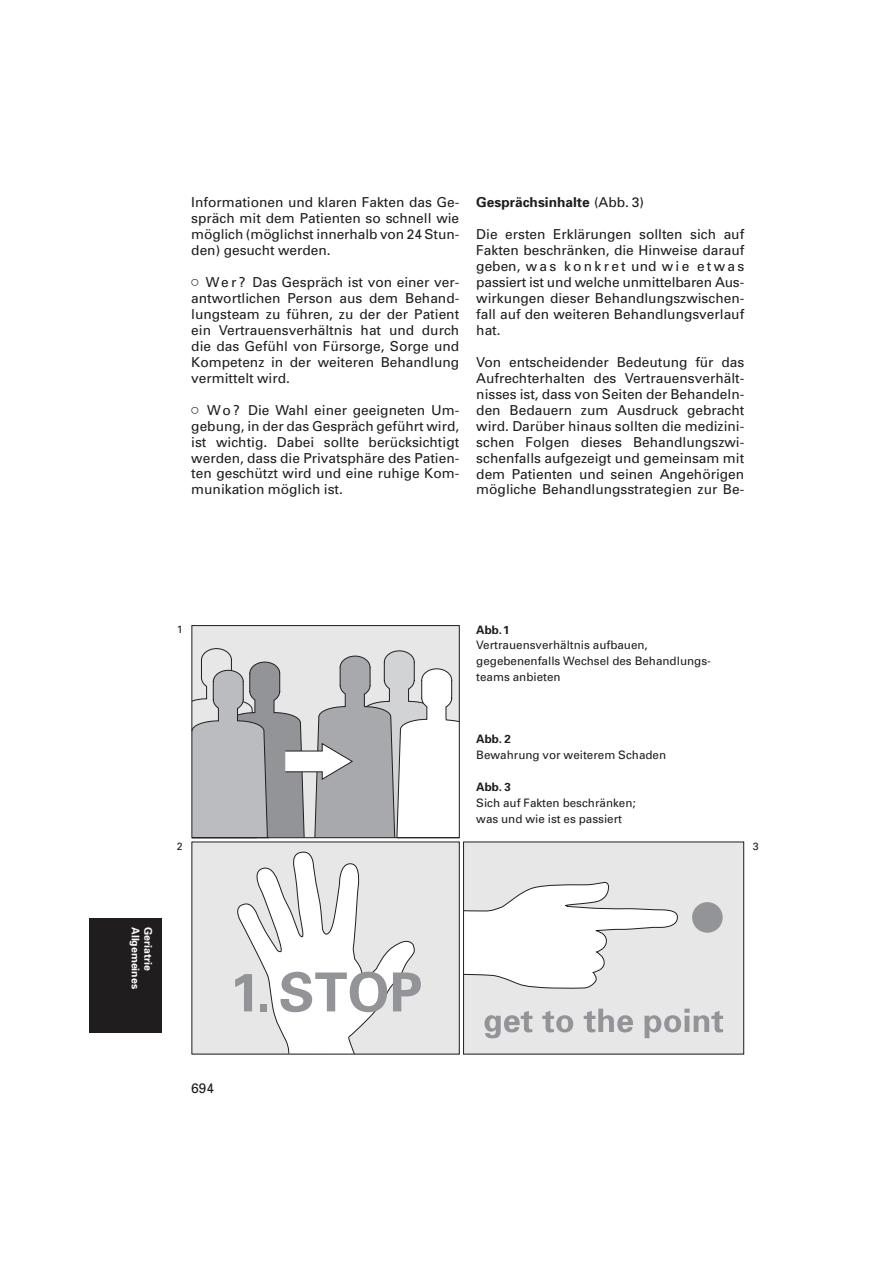
<style>
.page{position:relative;width:893px;height:1263px;background:#fff}
.page>*{position:absolute;margin:0;border:0;box-sizing:border-box;transform-origin:0 0}
.t1{font:13.65px/15.9px "Univers";color:#201d1e;text-align:justify}
.t2{font:700 13.65px "Univers";color:#201d1e}
.t3{font:11.7px/15.9px "Univers";color:#201d1e}
.t4{font:700 11.7px "Univers";color:#201d1e}
.t5{font:700 10.5px "Univers";color:#fff}
.t6{font:10.5px "Univers";color:#201d1e}
.s1{font-family:"Universal Newswith Comm Pi"}
.s2{font-weight:400}
</style>
<div class="page">
<div style="left:89px;top:918px;width:72px;height:115px;background:#201d1e"></div>
<svg style="left:191px;top:625px;width:269px;height:430px;background:#cbcccd"></svg>
<svg style="left:233px;top:848px;width:188px;height:205px"></svg>
<svg style="left:463px;top:841px;width:281px;height:214px"></svg>
<div style="left:692px;top:902px;width:30px;height:31px;background:#929498;border-radius:50%"></div>
<svg style="left:484px;top:1011px;width:48px;height:27px"></svg>
<svg style="left:542px;top:1011px;width:31px;height:21px"></svg>
<svg style="left:583px;top:1009px;width:50px;height:23px"></svg>
<svg style="left:644px;top:1009px;width:79px;height:29px;background:#c9cacb"></svg>
<p class="t1" style="left:191px;top:196px;width:269px">Informationen und klaren Fakten das Ge&shy;spräch mit dem Patienten so schnell wie möglich (möglichst innerhalb von 24 Stun&shy;den) gesucht werden.</p>
<p class="t1" style="left:191px;top:276px;width:269px"><span class="s1">-</span> We r ? Das Gespräch ist von einer ver&shy;antwortlichen Person aus dem Behand&shy;lungsteam zu führen, zu der der Patient ein Vertrauensverhältnis hat und durch die das Gefühl von Fürsorge, Sorge und Kompetenz in der weiteren Behandlung vermittelt wird.</p>
<p class="t1" style="left:191px;top:403px;width:269px"><span class="s1">-</span> Wo ? Die Wahl einer geeigneten Um&shy;gebung, in der das Gespräch geführt wird, ist wichtig. Dabei sollte berücksichtigt werden, dass die Privatsphäre des Patien&shy;ten geschützt wird und eine ruhige Kom&shy;munikation möglich ist.</p>
<p class="t2" style="left:476px;top:198px;width:169px">Gesprächsinhalte <span class="s2">(Abb. 3)</span></p>
<p class="t1" style="left:476px;top:228px;width:269px">Die ersten Erklärungen sollten sich auf Fakten beschränken, die Hinweise darauf geben, was konkret und wie etwas passiert ist und welche unmittelbaren Aus&shy;wirkungen dieser Behandlungszwischen&shy;fall auf den weiteren Behandlungsverlauf hat.</p>
<p class="t1" style="left:476px;top:355px;width:269px">Von entscheidender Bedeutung für das Aufrechterhalten des Vertrauensverhält&shy;nisses ist, dass von Seiten der Behandeln&shy;den Bedauern zum Ausdruck gebracht wird. Darüber hinaus sollten die medizini&shy;schen Folgen dieses Behandlungszwi&shy;schenfalls aufgezeigt und gemeinsam mit dem Patienten und seinen Angehörigen mögliche Behandlungsstrategien zur Be-</p>
<p class="t6" style="left:177px;top:625px;width:7px">1</p>
<p class="t4" style="left:476px;top:625px;width:35px">Abb.1</p>
<p class="t3" style="left:476px;top:638px;width:236px">Vertrauensverhältnis aufbauen, gegebenenfalls Wechsel des Behandlungs&shy;teams anbieten</p>
<p class="t4" style="left:476px;top:735px;width:36px">Abb. 2</p>
<p class="t3" style="left:476px;top:748px;width:191px">Bewahrung vor weiterem Schaden</p>
<p class="t4" style="left:476px;top:782px;width:36px">Abb. 3</p>
<p class="t3" style="left:476px;top:796px;width:161px">Sich auf Fakten beschränken; was und wie ist es passiert</p>
<p class="t6" style="left:177px;top:842px;width:7px">2</p>
<p class="t6" style="left:752px;top:842px;width:7px">3</p>
<p class="t5" style="left:139px;top:927px;width:63px;rotate:90deg">Allgemeines</p>
<p class="t5" style="left:152px;top:927px;width:45px;rotate:90deg">Geriatrie</p>
<p class="t1" style="left:191px;top:1082px;width:24px">694</p>
</div>
